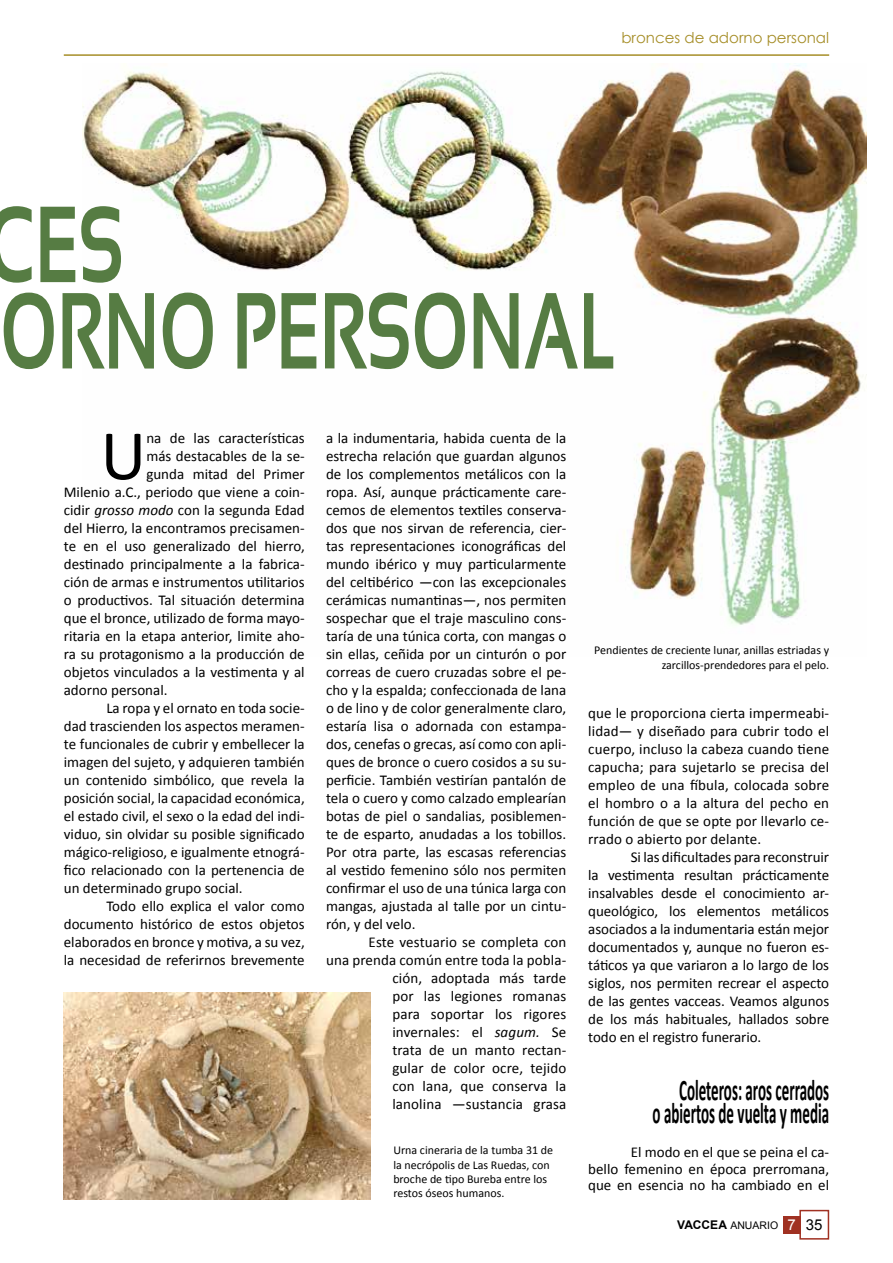
<style>
.page{position:relative;width:893px;height:1263px;background:#fff}
.page>*{position:absolute;margin:0;border:0;box-sizing:border-box;transform-origin:0 0}
.t1{font:700 108px/86.4px "Sansation";color:#567c43;scale:.67 1}
.t2{font:71.7px "Calibri";color:#000}
.t3{font:700 30px/22.5px "Calibri";color:#000;text-align:right;scale:.5 1}
.t4{font:15px/18px "Calibri";color:#000;text-align:justify}
.t5{font:15px "Century Gothic";color:#a68e28}
.t6{font:12px/14.4px "Calibri";color:#000;text-align:right}
.t7{font:10.5px "Arial";color:#000}
.s1{font-style:italic}
.s2{font-weight:700;font-size:12px}
.s3{font-size:15px;color:#fff}
.s4{font-size:15px}
</style>
<div class="page">
<div style="left:799px;top:1210px;width:30px;height:29px;border:2px solid #a03122"></div>
<div style="left:783px;top:1216px;width:17px;height:17px;background:#a03122"></div>
<img style="left:83px;top:63px;width:784px;height:562px">
<hr style="left:64px;top:54px;width:765px;height:2px;background:#a68e28">
<img style="left:63px;top:992px;width:307px;height:207px">
<p class="t5" style="left:621px;top:28px;width:209px">bronces de adorno personal</p>
<h1 class="t1" style="left:-52px;top:202px;width:192px;text-indent:39px">CES<br>ORNO</h1>
<h1 class="t1" style="left:232px;top:288px;width:138px">PERSON</h1>
<h1 class="t1" style="left:524px;top:288px;width:127px">AL</h1>
<h2 class="t2" style="left:100px;top:410px;width:48px">U</h2>
<p class="t4" style="left:146px;top:429px;width:160px">na de las características</p>
<p class="t4" style="left:146px;top:447px;width:160px">más destacables de la se-</p>
<p class="t4" style="left:146px;top:465px;width:160px">gunda mitad del Primer</p>
<p class="t4" style="left:64px;top:483px;width:242px">Milenio a.C., periodo que viene a coin-</p>
<p class="t4" style="left:64px;top:501px;width:242px">cidir <span class="s1">grosso modo</span> con la segunda Edad</p>
<p class="t4" style="left:64px;top:519px;width:242px">del Hierro, la encontramos precisamen-</p>
<p class="t4" style="left:64px;top:537px;width:242px">te en el uso generalizado del hierro,</p>
<p class="t4" style="left:64px;top:555px;width:242px">destinado principalmente a la fabrica-</p>
<p class="t4" style="left:64px;top:573px;width:242px">ción de armas e instrumentos utilitarios</p>
<p class="t4" style="left:64px;top:591px;width:242px">o productivos. Tal situación determina</p>
<p class="t4" style="left:64px;top:609px;width:242px">que el bronce, utilizado de forma mayo-</p>
<p class="t4" style="left:64px;top:627px;width:242px">ritaria en la etapa anterior, limite aho-</p>
<p class="t4" style="left:64px;top:645px;width:242px">ra su protagonismo a la producción de</p>
<p class="t4" style="left:64px;top:663px;width:242px">objetos vinculados a la vestimenta y al</p>
<p class="t4" style="left:64px;top:681px;width:105px">adorno personal.</p>
<p class="t4" style="left:106px;top:699px;width:200px">La ropa y el ornato en toda socie-</p>
<p class="t4" style="left:64px;top:717px;width:242px">dad trascienden los aspectos meramen-</p>
<p class="t4" style="left:64px;top:735px;width:242px">te funcionales de cubrir y embellecer la</p>
<p class="t4" style="left:64px;top:753px;width:242px">imagen del sujeto, y adquieren también</p>
<p class="t4" style="left:64px;top:771px;width:242px">un contenido simbólico, que revela la</p>
<p class="t4" style="left:64px;top:789px;width:242px">posición social, la capacidad económica,</p>
<p class="t4" style="left:64px;top:807px;width:242px">el estado civil, el sexo o la edad del indi-</p>
<p class="t4" style="left:64px;top:825px;width:242px">viduo, sin olvidar su posible significado</p>
<p class="t4" style="left:64px;top:843px;width:242px">mágico-religioso, e igualmente etnográ-</p>
<p class="t4" style="left:64px;top:861px;width:242px">fico relacionado con la pertenencia de</p>
<p class="t4" style="left:64px;top:879px;width:180px">un determinado grupo social.</p>
<p class="t4" style="left:106px;top:897px;width:200px">Todo ello explica el valor como</p>
<p class="t4" style="left:64px;top:915px;width:242px">documento histórico de estos objetos</p>
<p class="t4" style="left:64px;top:933px;width:242px">elaborados en bronce y motiva, a su vez,</p>
<p class="t4" style="left:64px;top:951px;width:242px">la necesidad de referirnos brevemente</p>
<p class="t4" style="left:326px;top:429px;width:242px">a la indumentaria, habida cuenta de la estrecha relación que guardan algunos de los complementos metálicos con la ropa. Así, aunque prácticamente care&shy;cemos de elementos textiles conserva&shy;dos que nos sirvan de referencia, cier&shy;tas representaciones iconográficas del mundo ibérico y muy particularmente del celtibérico ―con las excepcionales cerámicas numantinas―, nos permiten sospechar que el traje masculino cons&shy;taría de una túnica corta, con mangas o sin ellas, ceñida por un cinturón o por correas de cuero cruzadas sobre el pe&shy;cho y la espalda; confeccionada de lana o de lino y de color generalmente claro, estaría lisa o adornada con estampa&shy;dos, cenefas o grecas, así como con apli&shy;ques de bronce o cuero cosidos a su su&shy;perficie. También vestirían pantalón de tela o cuero y como calzado emplearían botas de piel o sandalias, posiblemen&shy;te de esparto, anudadas a los tobillos.<br>Por otra parte, las escasas referencias al vestido femenino sólo nos permiten confirmar el uso de una túnica larga con mangas, ajustada al talle por un cintu&shy;rón, y del velo.</p>
<p class="t4" style="left:326px;top:933px;width:242px;text-align:right">Este vestuario se completa con<br>una prenda común entre toda la pobla&shy;ción, adoptada más tarde<br>por las legiones romanas<br>para soportar los rigores invernales: el <span class="s1">sagum.</span> Se<br>trata de un manto rectan-<br>gular de color ocre, tejido<br>con lana, que conserva la<br>lanolina ―sustancia grasa</p>
<p class="t6" style="left:393px;top:1143px;width:161px;text-align:left">Urna cineraria de la tumba 31 de la necrópolis de Las Ruedas, con broche de tipo Bureba entre los restos óseos humanos.</p>
<p class="t6" style="left:594px;top:643px;width:236px">Pendientes de creciente lunar, anillas estriadas y zarcillos-prendedores para el pelo.</p>
<p class="t4" style="left:588px;top:704px;width:242px">que le proporciona cierta impermeabi&shy;lidad― y diseñado para cubrir todo el cuerpo, incluso la cabeza cuando tiene capucha; para sujetarlo se precisa del empleo de una fíbula, colocada sobre el hombro o a la altura del pecho en función de que se opte por llevarlo ce&shy;rrado o abierto por delante.</p>
<p class="t4" style="left:588px;top:848px;width:242px;text-indent:43px">Si las dificultades para reconstruir la vestimenta resultan prácticamente insalvables desde el conocimiento ar&shy;queológico, los elementos metálicos asociados a la indumentaria están mejor documentados y, aunque no fueron es&shy;táticos ya que variaron a lo largo de los siglos, nos permiten recrear el aspecto de las gentes vacceas. Veamos algunos de los más habituales, hallados sobre todo en el registro funerario.</p>
<h3 class="t3" style="left:653px;top:1079px;width:355px">Coleteros: aros cerrados<br>o abiertos de vuelta y media</h3>
<p class="t4" style="left:588px;top:1144px;width:242px;line-height:16.5px;text-indent:43px">El modo en el que se peina el ca&shy;bello femenino en época prerromana, que en esencia no ha cambiado en el</p>
<p class="t7" style="left:677px;top:1218px;width:147px"><span class="s2">VACCEA</span> ANUARIO <span class="s3">7</span> <span class="s4">35</span></p>
</div>
